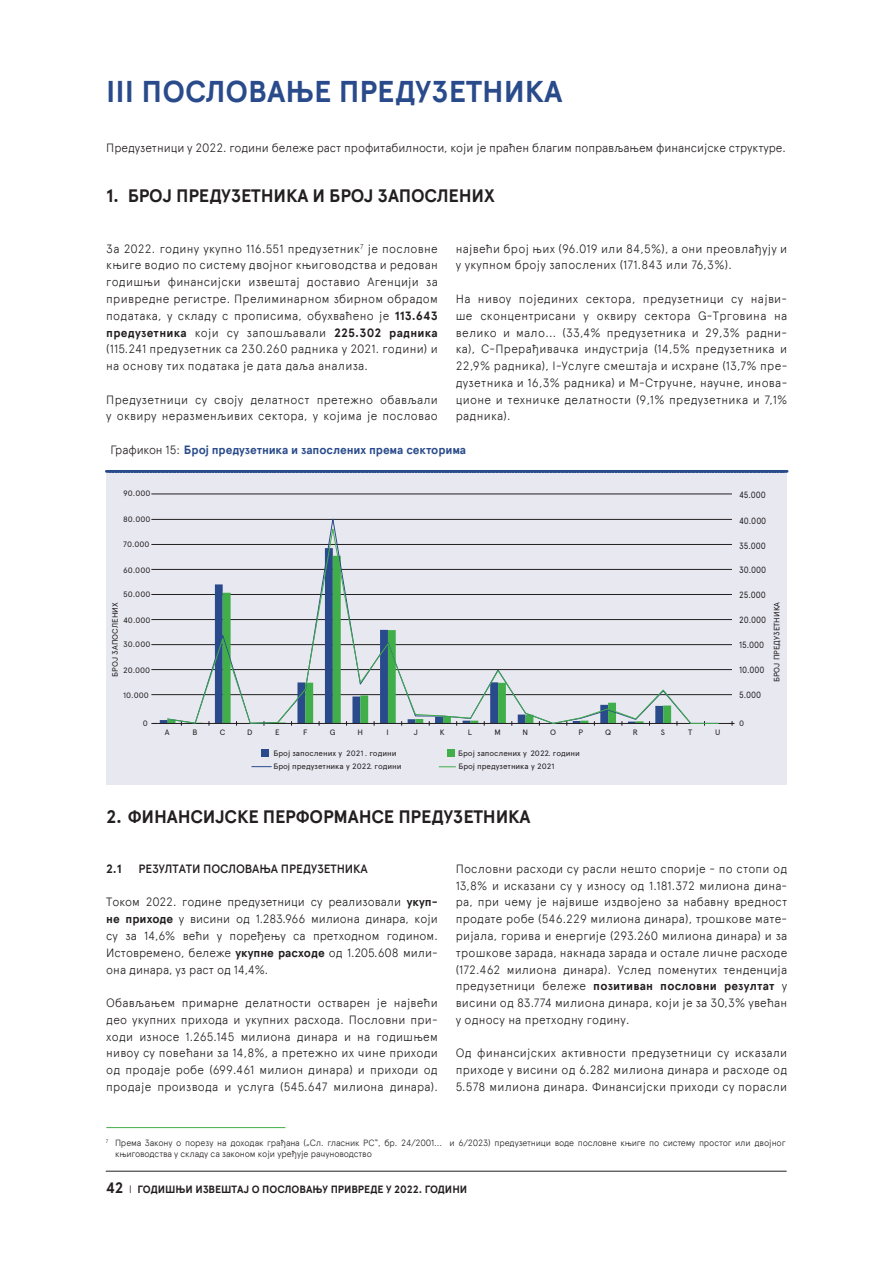
<style>
.page{position:relative;width:893px;height:1263px;background:#fff}
.page>*{position:absolute;margin:0;border:0;box-sizing:border-box;transform-origin:0 0}
.t1{font:700 30px "Apercu Pro";color:#2a4b8b}
.t2{font:700 18px "Apercu Pro";letter-spacing:-.01em;color:#231f20}
.t3{font:300 12px/16.8px "Apercu Pro";letter-spacing:.02em;color:#231f20;text-align:justify}
.t4{font:300 12px "Apercu Pro";letter-spacing:-.005em;color:#231f20}
.t5{font:700 12px "Apercu Pro";letter-spacing:-.005em;color:#2a4b8b}
.t6{font:500 12px "Apercu Pro";letter-spacing:-.01em;color:#231f20}
.t7{font:700 12px "Apercu Pro";color:#231f20}
.t8{font:700 10.5px "Apercu Pro";color:#231f20}
.t9{font:9.15px "Apercu Pro";color:#231f20;scale:.89 1}
.t10{font:300 9px/10.8px "Apercu Pro";letter-spacing:-.02em;color:#231f20}
.t11{font:7.8px "Apercu Pro";color:#231f20;scale:1.04 1}
.t12{font:7.8px "Apercu Pro";color:#231f20}
.s1{font-weight:700}
.s2{font-weight:300;color:#231f20}
.s3{font-size:15px}
.s4{font-weight:300}
</style>
<div class="page">
<hr style="left:106px;top:1171px;width:681px;height:1px;background:#231f20">
<div style="left:106px;top:471px;width:681px;height:313px;background:#e8e8f1"></div>
<svg style="left:106px;top:470px;width:681px;height:3px;background:#2e4e8d"></svg>
<div style="left:262px;top:749px;width:7px;height:8px;background:#2a4b8b"></div>
<div style="left:448px;top:749px;width:7px;height:8px;background:#40ae49"></div>
<svg style="left:252px;top:766px;width:19px;height:1px"></svg>
<svg style="left:439px;top:766px;width:17px;height:1px"></svg>
<hr style="left:151px;top:519px;width:581px;height:1px;background:#231f20">
<hr style="left:151px;top:544px;width:581px;height:1px;background:#231f20">
<hr style="left:151px;top:569px;width:581px;height:1px;background:#231f20">
<hr style="left:151px;top:594px;width:581px;height:1px;background:#231f20">
<hr style="left:151px;top:619px;width:581px;height:1px;background:#231f20">
<hr style="left:151px;top:644px;width:581px;height:1px;background:#231f20">
<hr style="left:151px;top:669px;width:581px;height:1px;background:#231f20">
<hr style="left:151px;top:694px;width:581px;height:1px;background:#231f20">
<hr style="left:154px;top:723px;width:578px;height:1px;background:#231f20">
<svg style="left:167px;top:518px;width:552px;height:7px"></svg>
<svg style="left:167px;top:525px;width:552px;height:199px"></svg>
<hr style="left:151px;top:494px;width:581px;height:1px;background:#231f20">
<hr style="left:106px;top:1127px;width:179px;height:1px;background:#40ae49">
<h1 class="t1" style="left:106px;top:69px;width:458px">III ПОСЛОВАЊЕ ПРЕДУЗЕТНИКА</h1>
<p class="t4" style="left:106px;top:139px;width:681px">Предузетници у 2022. години бележе раст профитабилности, који је праћен благим поправљањем финансијске структуре.</p>
<h2 class="t2" style="left:106px;top:182px;width:390px">1. БРОЈ ПРЕДУЗЕТНИКА И БРОЈ ЗАПОСЛЕНИХ</h2>
<p class="t3" style="left:106px;top:239px;width:333px">За 2022. годину укупно 116.551 предузетник<sup>7</sup> је пословне књиге водио по систему двојног књиговодства и редован годишњи финансијски извештај доставио Агенцији за привредне регистре. Прелиминарном збирном обрадом података, у складу с прописима, обухваћено је <span class="s1">113.643 предузетника</span> који су запошљавали <span class="s1">225.302 радника </span>(115.241 предузетник са 230.260 радника у 2021. години) и на основу тих података је дата даља анализа.</p>
<p class="t3" style="left:106px;top:390px;width:333px">Предузетници су своју делатност претежно обављали у оквиру неразменљивих сектора, у којима је пословао</p>
<p class="t3" style="left:456px;top:239px;width:333px">највећи број њих (96.019 или 84,5%), а они преовлађују и у укупном броју запослених (171.843 или 76,3%).</p>
<p class="t3" style="left:456px;top:289px;width:333px">На нивоу појединих сектора, предузетници су најви&shy;ше сконцентрисани у оквиру сектора G-Трговина на велико и мало... (33,4% предузетника и 29,3% радни&shy;ка), C-Прерађивачка индустрија (14,5% предузетника и 22,9% радника), I-Услуге смештаја и исхране (13,7% пре&shy;дузетника и 16,3% радника) и М-Стручне, научне, инова&shy;ционе и техничке делатности (9,1% предузетника и 7,1% радника).</p>
<p class="t5" style="left:111px;top:441px;width:357px"><span class="s2">Графикон 15:</span> Број предузетника и запослених према секторима</p>
<p class="t12" style="left:123px;top:488px;width:29px">90.000</p>
<p class="t9" style="left:739px;top:488px;width:32px">45.000</p>
<p class="t12" style="left:123px;top:513px;width:29px">80.000</p>
<p class="t9" style="left:739px;top:514px;width:32px">40.000</p>
<p class="t12" style="left:123px;top:539px;width:28px">70.000</p>
<p class="t9" style="left:739px;top:538px;width:32px">35.000</p>
<p class="t12" style="left:123px;top:564px;width:29px">60.000</p>
<p class="t9" style="left:739px;top:563px;width:32px">30.000</p>
<p class="t12" style="left:123px;top:589px;width:29px">50.000</p>
<p class="t9" style="left:739px;top:588px;width:32px">25.000</p>
<p class="t11" style="left:109px;top:677px;width:73px;rotate:-90deg">БРОЈ ЗАПОСЛЕНИХ</p>
<p class="t11" style="left:771px;top:682px;width:79px;rotate:-90deg">БРОЈ ПРЕДУЗЕТНИКА</p>
<p class="t9" style="left:739px;top:613px;width:32px">20.000</p>
<p class="t12" style="left:123px;top:614px;width:29px">40.000</p>
<p class="t9" style="left:739px;top:638px;width:30px">15.000</p>
<p class="t12" style="left:123px;top:639px;width:29px">30.000</p>
<p class="t9" style="left:739px;top:663px;width:30px">10.000</p>
<p class="t12" style="left:123px;top:664px;width:29px">20.000</p>
<p class="t12" style="left:123px;top:690px;width:27px">10.000</p>
<p class="t12" style="left:143px;top:717px;width:7px">0</p>
<p class="t11" style="left:165px;top:726px;width:6px">A</p>
<p class="t11" style="left:192px;top:726px;width:6px">B</p>
<p class="t11" style="left:220px;top:726px;width:7px">C</p>
<p class="t11" style="left:247px;top:726px;width:7px">D</p>
<p class="t11" style="left:275px;top:726px;width:6px">E</p>
<p class="t11" style="left:303px;top:726px;width:6px">F</p>
<p class="t11" style="left:330px;top:726px;width:7px">G</p>
<p class="t11" style="left:357px;top:726px;width:7px">H</p>
<p class="t11" style="left:387px;top:726px;width:4px">I</p>
<p class="t11" style="left:414px;top:726px;width:5px">J</p>
<p class="t11" style="left:440px;top:726px;width:6px">K</p>
<p class="t11" style="left:468px;top:726px;width:6px">L</p>
<p class="t11" style="left:494px;top:726px;width:8px">M</p>
<p class="t11" style="left:523px;top:726px;width:7px">N</p>
<p class="t11" style="left:550px;top:726px;width:7px">O</p>
<p class="t11" style="left:578px;top:726px;width:6px">P</p>
<p class="t11" style="left:605px;top:726px;width:7px">Q</p>
<p class="t11" style="left:633px;top:726px;width:6px">R</p>
<p class="t11" style="left:661px;top:726px;width:6px">S</p>
<p class="t11" style="left:688px;top:727px;width:6px">Т</p>
<p class="t11" style="left:715px;top:726px;width:7px">U</p>
<p class="t11" style="left:273px;top:747px;width:120px">Број запослених у 2021. години</p>
<p class="t11" style="left:458px;top:747px;width:119px">Број запослених у 2022. години</p>
<p class="t11" style="left:273px;top:760px;width:125px">Број предузетника у 2022. години</p>
<p class="t11" style="left:458px;top:760px;width:94px">Број предузетника у 2021</p>
<p class="t9" style="left:739px;top:687px;width:26px">5.000</p>
<p class="t11" style="left:739px;top:717px;width:6px">0</p>
<h2 class="t2" style="left:106px;top:803px;width:426px">2. ФИНАНСИЈСКЕ ПЕРФОРМАНСЕ ПРЕДУЗЕТНИКА</h2>
<p class="t7" style="left:106px;top:860px;width:17px">2.1</p>
<p class="t6" style="left:138px;top:860px;width:231px">РЕЗУЛТАТИ ПОСЛОВАЊА ПРЕДУЗЕТНИКА</p>
<p class="t3" style="left:106px;top:893px;width:333px">Током 2022. године предузетници су реализовали <span class="s1">укуп&shy;не приходе</span> у висини од 1.283.966 милиона динара, који су за 14,6% већи у поређењу са претходном годином.<br>Истовремено, бележе <span class="s1">укупне расходе</span> од 1.205.608 мили&shy;она динара, уз раст од 14,4%.</p>
<p class="t3" style="left:106px;top:993px;width:333px">Обављањем примарне делатности остварен је највећи део укупних прихода и укупних расхода. Пословни при&shy;ходи износе 1.265.145 милиона динара и на годишњем нивоу су повећани за 14,8%, а претежно их чине приходи од продаје робе (699.461 милион динара) и приходи од продаје производа и услуга (545.647 милиона динара).</p>
<p class="t3" style="left:456px;top:859px;width:333px">Пословни расходи су расли нешто спорије ‒ по стопи од 13,8% и исказани су у износу од 1.181.372 милиона дина&shy;ра, при чему је највише издвојено за набавну вредност продате робе (546.229 милиона динара), трошкове мате&shy;ријала, горива и енергије (293.260 милиона динара) и за трошкове зарада, накнада зарада и остале личне расходе (172.462 милиона динара). Услед поменутих тенденција предузетници бележе <span class="s1">позитиван пословни резултат</span> у висини од 83.774 милиона динара, који је за 30,3% увећан у односу на претходну годину.</p>
<p class="t3" style="left:456px;top:1044px;width:333px">Од финансијских активности предузетници су исказали приходе у висини од 6.282 милиона динара и расходе од 5.578 милиона динара. Финансијски приходи су порасли</p>
<p class="t10" style="left:115px;top:1136px;width:672px;text-indent:-9px"><sup>7</sup> Према Закону о порезу на доходак грађана („Сл. гласник РС“, бр. 24/2001... и 6/2023) предузетници воде пословне књиге по систему простог или двојног књиговодства у складу са законом који уређује рачуноводство</p>
<p class="t8" style="left:106px;top:1181px;width:363px"><span class="s3">42</span> <span class="s4">l</span> ГОДИШЊИ ИЗВЕШТАЈ О ПОСЛОВАЊУ ПРИВРЕДЕ У 2022. ГОДИНИ</p>
</div>
